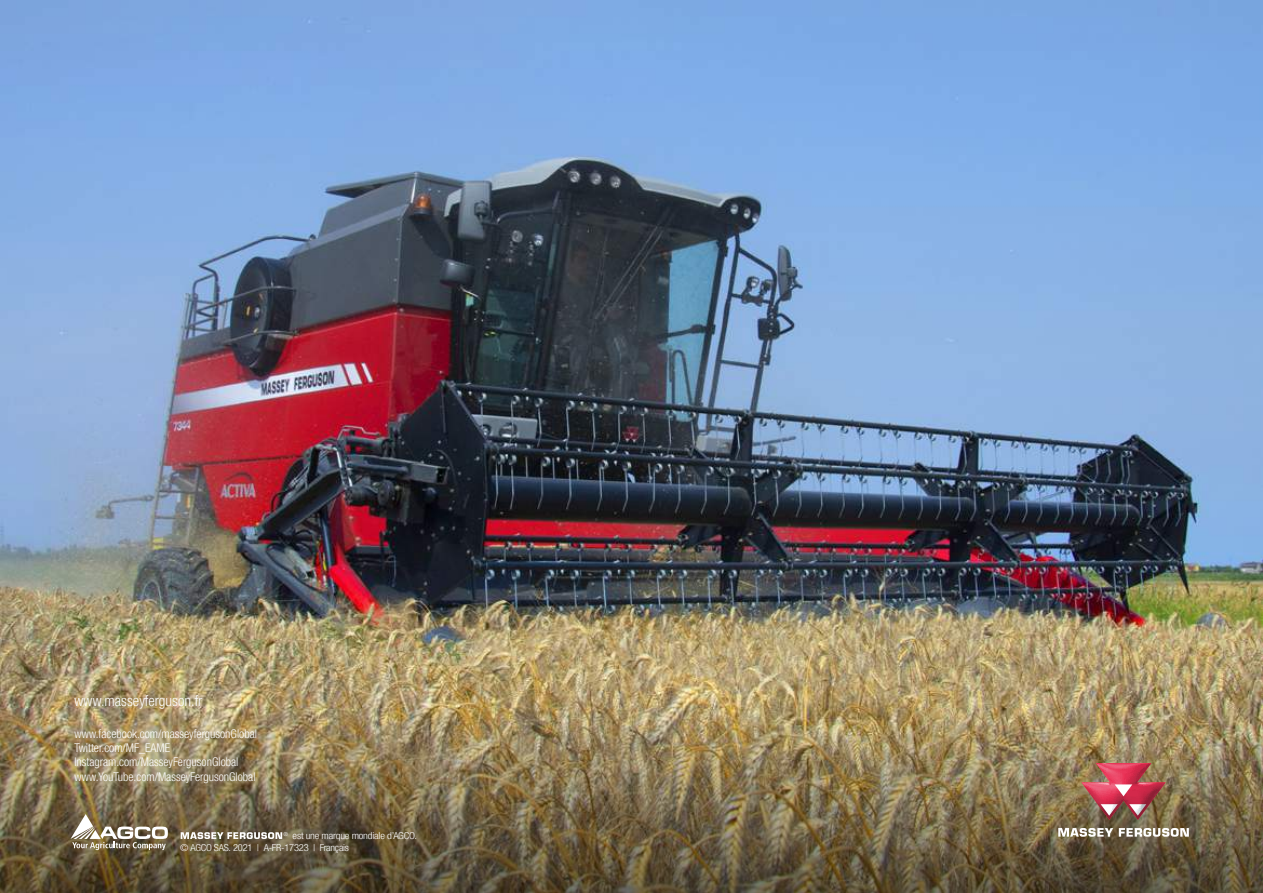
<style>
.page{position:relative;width:1263px;height:893px;background:#fff}
.page>*{position:absolute;margin:0;border:0;box-sizing:border-box;transform-origin:0 0}
.t1{font:300 condensed 15px "Helvetica Neue LTW1 G";color:#fff}
.t2{font:300 condensed 12px/14.4px "Helvetica Neue LTW1 G";color:#fff}
.t3{font:300 condensed 9.6px "Helvetica Neue LTW1 G";letter-spacing:-.02em;color:#fff;scale:1.1 1}
.t4{font:300 condensed 9.6px "Helvetica Neue LTW1 G";letter-spacing:-.02em;color:#fff;scale:1.13 1}
</style>
<div class="page">
<img style="left:0;top:0;width:1263px;height:704px">
<img style="left:0;top:704px;width:1263px;height:189px">
<svg style="left:1058px;top:828px;width:55px;height:9px"></svg>
<svg style="left:1119px;top:828px;width:70px;height:9px"></svg>
<img style="left:1081px;top:763px;width:84px;height:57px">
<svg style="left:70px;top:814px;width:98px;height:36px"></svg>
<svg style="left:181px;top:832px;width:101px;height:7px"></svg>
<p class="t1" style="left:74px;top:692px;width:130px">www.masseyferguson.fr</p>
<p class="t2" style="left:74px;top:726px;width:184px">www.facebook.com/masseyfergusonGlobal Twitter.com/MF_EAME Instagram.com/MasseyFergusonGlobal www.YouTube.com/MasseyFergusonGlobal</p>
<p class="t4" style="left:284px;top:830px;width:120px"><sup>®</sup> est une marque mondiale d’AGCO.</p>
<p class="t3" style="left:180px;top:842px;width:155px">© AGCO SAS. 2021 | A-FR-17323 | Français</p>
</div>
